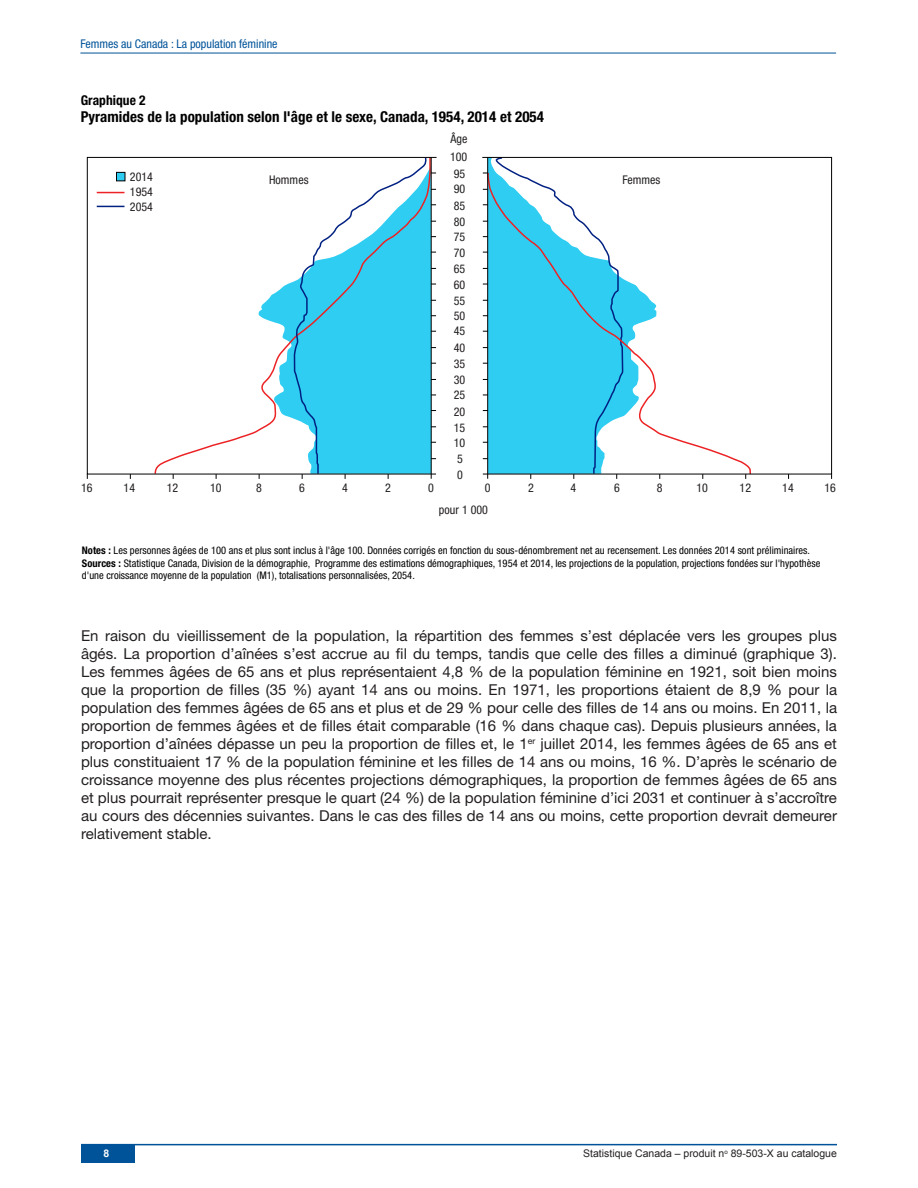
<style>
.page{position:relative;width:918px;height:1188px;background:#fff}
.page>*{position:absolute;margin:0;border:0;box-sizing:border-box;transform-origin:0 0}
.t1{font:15px/18px "Helvetica Neue LT Std";color:#231f20;text-align:justify}
.t2{font:700 condensed 15px "Helvetica Neue LT Std";letter-spacing:.005em;color:#000}
.t3{font:700 condensed 13.5px "Helvetica Neue LT Std";letter-spacing:.005em;color:#000}
.t4{font:condensed 12px/15.8px "Helvetica Neue LT Std";letter-spacing:.005em;color:#231f20;text-align:justify}
.t5{font:condensed 12px "Helvetica Neue LT Std";color:#005399}
.t6{font:condensed 10.5px/13.5px "Helvetica Neue LT Std";letter-spacing:.005em;color:#000}
.t7{font:10.5px "Arial";color:#231f20}
.t8{font:700 10.5px "Arial";color:#fff}
.s1{font-weight:700}
</style>
<div class="page">
<hr style="left:80px;top:53px;width:756px;height:1px;background:#005399">
<div style="left:81px;top:1145px;width:54px;height:18px;background:#005399"></div>
<hr style="left:81px;top:1144px;width:756px;height:1px;background:#005399">
<svg style="left:87px;top:157px;width:350px;height:318px"></svg>
<svg style="left:293px;top:156px;width:143px;height:323px"></svg>
<svg style="left:482px;top:157px;width:350px;height:318px"></svg>
<hr style="left:487px;top:157px;width:1px;height:322px;background:#000">
<svg style="left:495px;top:156px;width:129px;height:323px"></svg>
<p class="t5" style="left:80px;top:37px;width:199px">Femmes au Canada : La population féminine</p>
<p class="t3" style="left:81px;top:92px;width:67px">Graphique 2</p>
<p class="t2" style="left:81px;top:107px;width:465px">Pyramides de la population selon l'âge et le sexe, Canada, 1954, 2014 et 2054</p>
<p class="t4" style="left:130px;top:169px;width:25px;line-height:15px">2014<br>1954<br>2054</p>
<p class="t4" style="left:450px;top:130px;width:19px;line-height:17.5px;text-align:center">Âge<br>100<br>95</p>
<p class="t4" style="left:454px;top:181px;width:13px">90<br>85<br>80<br>75<br>70<br>65<br>60<br>55<br>50<br>45</p>
<p class="t4" style="left:454px;top:340px;width:13px">40<br>35<br>30<br>25<br>20<br>15<br>10</p>
<p class="t4" style="left:457px;top:451px;width:7px">5<br>0</p>
<p class="t4" style="left:269px;top:171px;width:41px">Hommes</p>
<p class="t4" style="left:622px;top:171px;width:40px">Femmes</p>
<p class="t4" style="left:81px;top:480px;width:13px">16</p>
<p class="t4" style="left:124px;top:480px;width:13px">14</p>
<p class="t4" style="left:167px;top:480px;width:13px">12</p>
<p class="t4" style="left:210px;top:480px;width:13px">10</p>
<p class="t4" style="left:256px;top:480px;width:7px">8</p>
<p class="t4" style="left:299px;top:480px;width:7px">6</p>
<p class="t4" style="left:342px;top:480px;width:7px">4</p>
<p class="t4" style="left:385px;top:480px;width:7px">2</p>
<p class="t4" style="left:428px;top:480px;width:7px">0</p>
<p class="t4" style="left:485px;top:480px;width:7px">0</p>
<p class="t4" style="left:528px;top:480px;width:7px">2</p>
<p class="t4" style="left:571px;top:480px;width:7px">4</p>
<p class="t4" style="left:614px;top:480px;width:7px">6</p>
<p class="t4" style="left:657px;top:480px;width:7px">8</p>
<p class="t4" style="left:697px;top:480px;width:13px">10</p>
<p class="t4" style="left:740px;top:480px;width:13px">12</p>
<p class="t4" style="left:782px;top:480px;width:13px">14</p>
<p class="t4" style="left:824px;top:480px;width:13px">16</p>
<p class="t4" style="left:439px;top:501px;width:51px">pour 1 000</p>
<p class="t6" style="left:82px;top:543px;width:740px"><span class="s1">Notes :</span> Les personnes âgées de 100 ans et plus sont inclus à l'âge 100. Données corrigés en fonction du sous-dénombrement net au recensement. Les données 2014 sont préliminaires.<br><span class="s1">Sources :</span> Statistique Canada, Division de la démographie, Programme des estimations démographiques, 1954 et 2014, les projections de la population, projections fondées sur l'hypothèse</p>
<p class="t6" style="left:82px;top:569px;width:334px">d'une croissance moyenne de la population (M1), totalisations personnalisées, 2054.</p>
<p class="t1" style="left:81px;top:627px;width:758px">En raison du vieillissement de la population, la répartition des femmes s’est déplacée vers les groupes plus âgés. La proportion d’aînées s’est accrue au fil du temps, tandis que celle des filles a diminué (graphique 3).<br>Les femmes âgées de 65 ans et plus représentaient 4,8 % de la population féminine en 1921, soit bien moins que la proportion de filles (35 %) ayant 14 ans ou moins. En 1971, les proportions étaient de 8,9 % pour la population des femmes âgées de 65 ans et plus et de 29 % pour celle des filles de 14 ans ou moins. En 2011, la proportion de femmes âgées et de filles était comparable (16 % dans chaque cas). Depuis plusieurs années, la proportion d’aînées dépasse un peu la proportion de filles et, le 1<sup>er</sup> juillet 2014, les femmes âgées de 65 ans et plus constituaient 17 % de la population féminine et les filles de 14 ans ou moins, 16 %. D’après le scénario de croissance moyenne des plus récentes projections démographiques, la proportion de femmes âgées de 65 ans et plus pourrait représenter presque le quart (24 %) de la population féminine d’ici 2031 et continuer à s’accroître au cours des décennies suivantes. Dans le cas des filles de 14 ans ou moins, cette proportion devrait demeurer relativement stable.</p>
<p class="t8" style="left:104px;top:1147px;width:7px">8</p>
<p class="t7" style="left:583px;top:1147px;width:255px">Statistique Canada – produit n<sup>o</sup> 89-503-X au catalogue</p>
</div>
